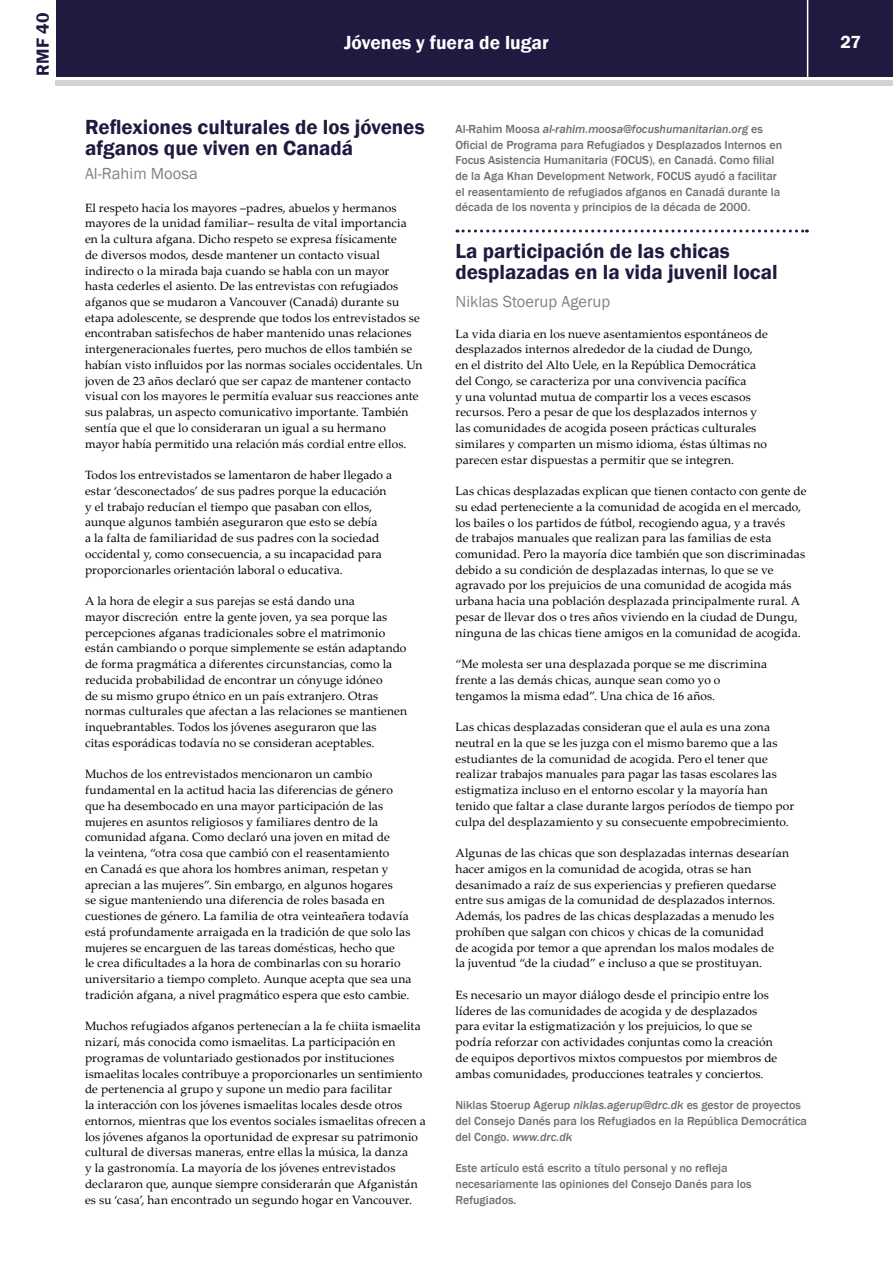
<style>
.page{position:relative;width:893px;height:1263px;background:#fff}
.page>*{position:absolute;margin:0;border:0;box-sizing:border-box;transform-origin:0 0}
.t1{font:600 21px/21px "Franklin Gothic";color:#211a40}
.t2{font:600 19.5px "Franklin Gothic";color:#fff}
.t3{font:600 18px "Franklin Gothic";color:#211a40}
.t4{font:600 18px "Franklin Gothic";color:#fff}
.t5{font:16.5px "Franklin Gothic";color:#808285}
.t6{font:12px/15.8px "Palatino Linotype";letter-spacing:.01em;color:#000}
.t7{font:500 12px/15.8px "Franklin Gothic";color:#6d6e71}
.s1{font-style:italic}
</style>
<div class="page">
<div style="left:56px;top:0;width:837px;height:77px;background:#211a40"></div>
<div style="left:56px;top:80px;width:837px;height:5px;background:#d1d3d4"></div>
<hr style="left:807px;top:0;width:1px;height:78px;background:#fff">
<svg style="left:457px;top:230px;width:350px;height:3px"></svg>
<h3 class="t3" style="left:32px;top:76px;width:64px;rotate:-90deg">RMF 40</h3>
<h2 class="t2" style="left:344px;top:31px;width:206px">Jóvenes y fuera de lugar</h2>
<h3 class="t4" style="left:840px;top:31px;width:22px">27</h3>
<h1 class="t1" style="left:85px;top:117px;width:341px">Reflexiones culturales de los jóvenes afganos que viven en Canadá</h1>
<h3 class="t5" style="left:85px;top:163px;width:114px">Al-Rahim Moosa</h3>
<p class="t6" style="left:85px;top:199px;width:339px">El respeto hacia los mayores –padres, abuelos y hermanos mayores de la unidad familiar– resulta de vital importancia en la cultura afgana. Dicho respeto se expresa físicamente<br>de diversos modos, desde mantener un contacto visual indirecto o la mirada baja cuando se habla con un mayor<br>hasta cederles el asiento. De las entrevistas con refugiados afganos que se mudaron a Vancouver (Canadá) durante su etapa adolescente, se desprende que todos los entrevistados se encontraban satisfechos de haber mantenido unas relaciones intergeneracionales fuertes, pero muchos de ellos también se habían visto influidos por las normas sociales occidentales. Un joven de 23 años declaró que ser capaz de mantener contacto visual con los mayores le permitía evaluar sus reacciones ante sus palabras, un aspecto comunicativo importante. También sentía que el que lo consideraran un igual a su hermano mayor había permitido una relación más cordial entre ellos.</p>
<p class="t6" style="left:85px;top:467px;width:309px">Todos los entrevistados se lamentaron de haber llegado a estar ‘desconectados’ de sus padres porque la educación y el trabajo reducían el tiempo que pasaban con ellos, aunque algunos también aseguraron que esto se debía<br>a la falta de familiaridad de sus padres con la sociedad occidental y, como consecuencia, a su incapacidad para proporcionarles orientación laboral o educativa.</p>
<p class="t6" style="left:85px;top:593px;width:324px">A la hora de elegir a sus parejas se está dando una<br>mayor discreción entre la gente joven, ya sea porque las percepciones afganas tradicionales sobre el matrimonio están cambiando o porque simplemente se están adaptando de forma pragmática a diferentes circunstancias, como la reducida probabilidad de encontrar un cónyuge idóneo<br>de su mismo grupo étnico en un país extranjero. Otras normas culturales que afectan a las relaciones se mantienen inquebrantables. Todos los jóvenes aseguraron que las<br>citas esporádicas todavía no se consideran aceptables.</p>
<p class="t6" style="left:85px;top:766px;width:328px">Muchos de los entrevistados mencionaron un cambio fundamental en la actitud hacia las diferencias de género que ha desembocado en una mayor participación de las mujeres en asuntos religiosos y familiares dentro de la comunidad afgana. Como declaró una joven en mitad de<br>la veintena, “otra cosa que cambió con el reasentamiento<br>en Canadá es que ahora los hombres animan, respetan y aprecian a las mujeres”. Sin embargo, en algunos hogares<br>se sigue manteniendo una diferencia de roles basada en cuestiones de género. La familia de otra veinteañera todavía está profundamente arraigada en la tradición de que solo las mujeres se encarguen de las tareas domésticas, hecho que<br>le crea dificultades a la hora de combinarlas con su horario universitario a tiempo completo. Aunque acepta que sea una tradición afgana, a nivel pragmático espera que esto cambie.</p>
<p class="t6" style="left:85px;top:1018px;width:342px">Muchos refugiados afganos pertenecían a la fe chiita ismaelita nizarí, más conocida como ismaelitas. La participación en programas de voluntariado gestionados por instituciones ismaelitas locales contribuye a proporcionarles un sentimiento de pertenencia al grupo y supone un medio para facilitar<br>la interacción con los jóvenes ismaelitas locales desde otros entornos, mientras que los eventos sociales ismaelitas ofrecen a los jóvenes afganos la oportunidad de expresar su patrimonio cultural de diversas maneras, entre ellas la música, la danza<br>y la gastronomía. La mayoría de los jóvenes entrevistados declararon que, aunque siempre considerarán que Afganistán es su ‘casa’, han encontrado un segundo hogar en Vancouver.</p>
<p class="t7" style="left:455px;top:121px;width:328px">Al-Rahim Moosa <span class="s1">al-rahim.moosa@focushumanitarian.org</span> es Oficial de Programa para Refugiados y Desplazados Internos en Focus Asistencia Humanitaria (FOCUS), en Canadá. Como filial de la Aga Khan Development Network, FOCUS ayudó a facilitar el reasentamiento de refugiados afganos en Canadá durante la década de los noventa y principios de la década de 2000.</p>
<h1 class="t1" style="left:455px;top:241px;width:324px">La participación de las chicas desplazadas en la vida juvenil local</h1>
<h3 class="t5" style="left:455px;top:292px;width:156px">Niklas Stoerup Agerup</h3>
<p class="t6" style="left:455px;top:325px;width:314px">La vida diaria en los nueve asentamientos espontáneos de desplazados internos alrededor de la ciudad de Dungo, en el distrito del Alto Uele, en la República Democrática del Congo, se caracteriza por una convivencia pacífica<br>y una voluntad mutua de compartir los a veces escasos recursos. Pero a pesar de que los desplazados internos y las comunidades de acogida poseen prácticas culturales similares y comparten un mismo idioma, éstas últimas no parecen estar dispuestas a permitir que se integren.</p>
<p class="t6" style="left:455px;top:483px;width:353px">Las chicas desplazadas explican que tienen contacto con gente de su edad perteneciente a la comunidad de acogida en el mercado, los bailes o los partidos de fútbol, recogiendo agua, y a través<br>de trabajos manuales que realizan para las familias de esta comunidad. Pero la mayoría dice también que son discriminadas debido a su condición de desplazadas internas, lo que se ve agravado por los prejuicios de una comunidad de acogida más urbana hacia una población desplazada principalmente rural. A pesar de llevar dos o tres años viviendo en la ciudad de Dungu, ninguna de las chicas tiene amigos en la comunidad de acogida.</p>
<p class="t6" style="left:455px;top:656px;width:313px">“Me molesta ser una desplazada porque se me discrimina frente a las demás chicas, aunque sean como yo o tengamos la misma edad”. Una chica de 16 años.</p>
<p class="t6" style="left:455px;top:719px;width:340px">Las chicas desplazadas consideran que el aula es una zona neutral en la que se les juzga con el mismo baremo que a las estudiantes de la comunidad de acogida. Pero el tener que realizar trabajos manuales para pagar las tasas escolares las estigmatiza incluso en el entorno escolar y la mayoría han tenido que faltar a clase durante largos períodos de tiempo por culpa del desplazamiento y su consecuente empobrecimiento.</p>
<p class="t6" style="left:455px;top:845px;width:335px">Algunas de las chicas que son desplazadas internas desearían hacer amigos en la comunidad de acogida, otras se han desanimado a raíz de sus experiencias y prefieren quedarse entre sus amigas de la comunidad de desplazados internos.<br>Además, los padres de las chicas desplazadas a menudo les prohíben que salgan con chicos y chicas de la comunidad<br>de acogida por temor a que aprendan los malos modales de<br>la juventud “de la ciudad” e incluso a que se prostituyan.</p>
<p class="t6" style="left:455px;top:986px;width:323px">Es necesario un mayor diálogo desde el principio entre los líderes de las comunidades de acogida y de desplazados para evitar la estigmatización y los prejuicios, lo que se podría reforzar con actividades conjuntas como la creación de equipos deportivos mixtos compuestos por miembros de ambas comunidades, producciones teatrales y conciertos.</p>
<p class="t7" style="left:455px;top:1097px;width:353px">Niklas Stoerup Agerup <span class="s1">niklas.agerup@drc.dk</span> es gestor de proyectos del Consejo Danés para los Refugiados en la República Democrática del Congo. <span class="s1">www.drc.dk</span></p>
<p class="t7" style="left:455px;top:1160px;width:298px">Este artículo está escrito a título personal y no refleja necesariamente las opiniones del Consejo Danés para los<br>Refugiados.</p>
</div>
